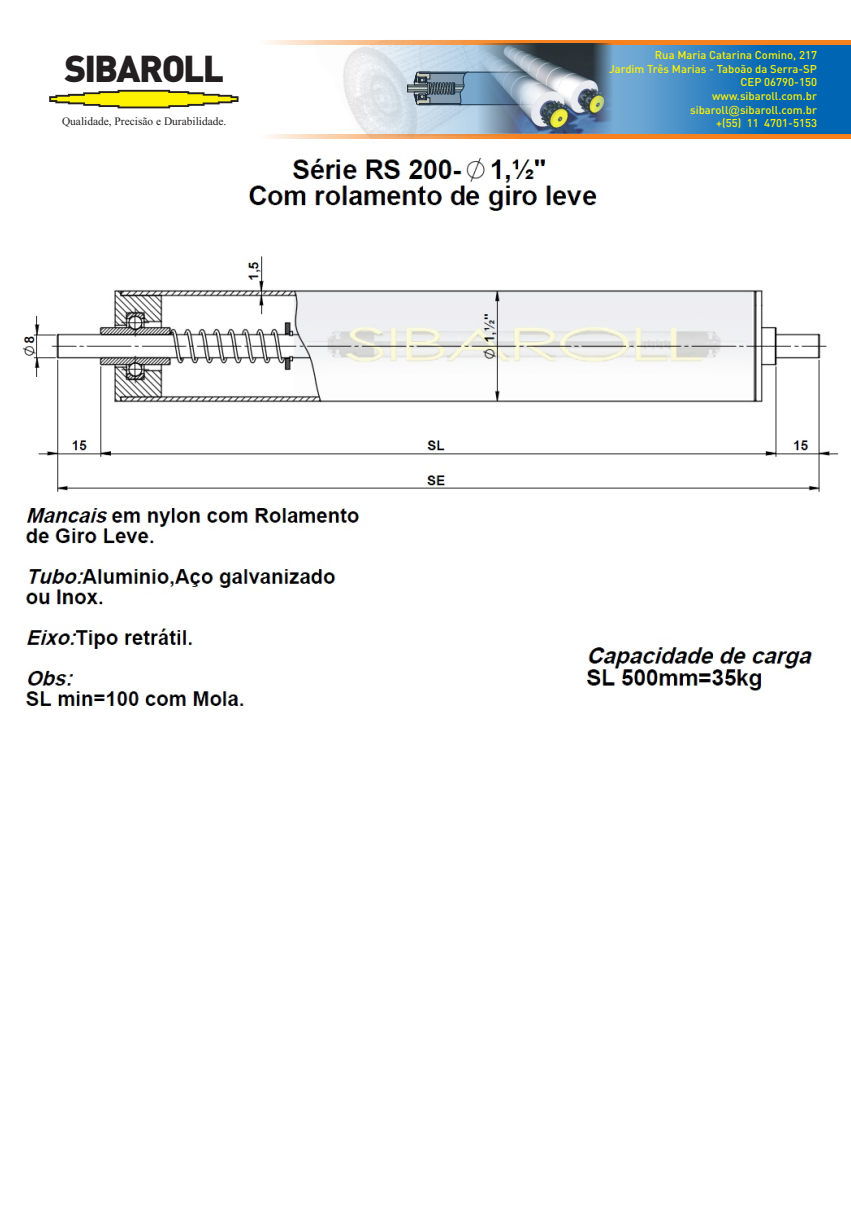
<style>
.page{position:relative;width:851px;height:1205px;background:#fff}
.page>*{position:absolute;margin:0;border:0;box-sizing:border-box;transform-origin:0 0}
.t1{font:900 36.88px "DIN";letter-spacing:-.05em;color:#231f20}
.t2{font:11.38px "Times New Roman";color:#231f20}
.t3{font:500 11.25px/13.6px "DIN";color:#fff200;text-align:right}
.s1{font-family:"Arial";font-weight:400}
</style>
<div class="page">
<svg style="left:238px;top:45px;width:612px;height:89px"></svg>
<svg style="left:267px;top:40px;width:583px;height:5px;background:#f69a4b"></svg>
<svg style="left:267px;top:134px;width:583px;height:5px;background:#f59747"></svg>
<img style="left:475px;top:43px;width:140px;height:91px">
<svg style="left:49px;top:90px;width:189px;height:18px"></svg>
<img style="left:22px;top:157px;width:817px;height:550px">
<h1 class="t1" style="left:65px;top:55px;width:161px">SIBAROLL</h1>
<p class="t2" style="left:62px;top:118px;width:166px">Qualidade, Precisão e Durabilidade.</p>
<p class="t3" style="left:609px;top:50px;width:209px">Rua Maria Catarina Comino, 217<br>Jardim Três Marias - Taboão da Serra-SP<br>CEP 06790-150<br>www.sibaroll.com.br sibaroll<span class="s1">@</span>sibaroll.com.br<br>+(55) 11 4701-5153</p>
</div>
